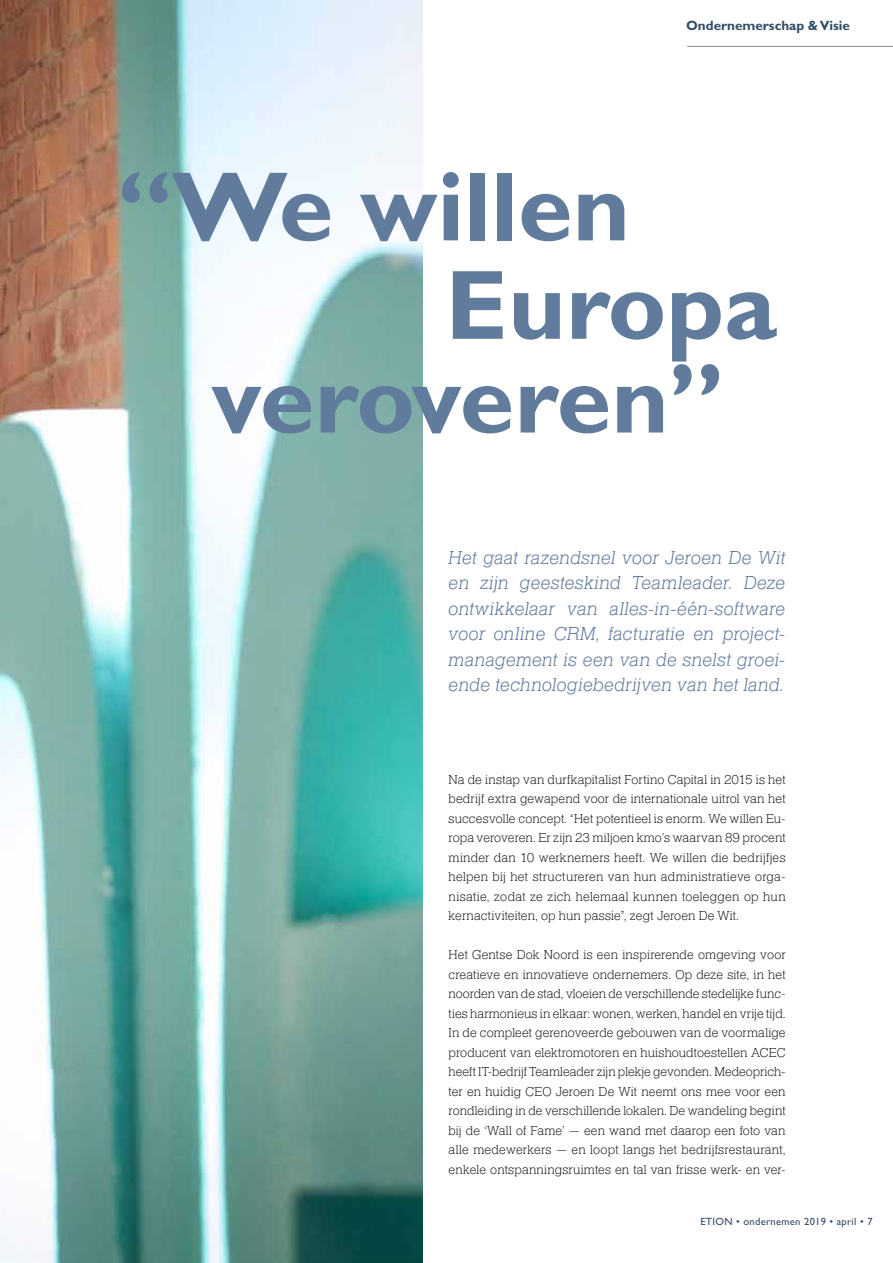
<style>
.page{position:relative;width:893px;height:1263px;background:#fff}
.page>*{position:absolute;margin:0;border:0;box-sizing:border-box;transform-origin:0 0}
.t1{font:700 99px/93.8px "Gill Sans Std";color:#617b9c}
.t2{font:italic 300 19.5px/25.5px "Helserif";color:#617b9c;text-align:justify}
.t3{font:300 13.5px/19.5px "Helserif";letter-spacing:.01em;color:#1d1d1b;text-align:justify}
.t4{font:700 13.5px "Gill Sans Std";color:#334d68}
.t5{font:10.5px "Gill Sans Std";letter-spacing:.03em;color:#334d68}
</style>
<div class="page">
<hr style="left:687px;top:46px;width:206px;height:1px;background:#8b8a8c">
<img style="left:0;top:0;width:422px;height:1263px">
<h1 class="t1" style="left:116px;top:160px;width:515px">“We willen</h1>
<p class="t4" style="left:686px;top:18px;width:165px">Ondernemerschap &amp; Visie</p>
<h1 class="t1" style="left:211px;top:258px;width:567px;text-indent:234px">Europa veroveren”</h1>
<p class="t2" style="left:449px;top:545px;width:339px">Het gaat razendsnel voor Jeroen De Wit en zijn geesteskind Teamleader. Deze ontwikkelaar van alles-in-één-software voor online CRM, facturatie en project&shy;management is een van de snelst groei&shy;ende technologiebedrijven van het land.</p>
<p class="t3" style="left:449px;top:770px;width:339px">Na de instap van durfkapitalist Fortino Capital in 2015 is het bedrijf extra gewapend voor de internationale uitrol van het succesvolle concept. “Het potentieel is enorm. We willen Eu&shy;ropa veroveren. Er zijn 23 miljoen kmo’s waarvan 89 procent minder dan 10 werknemers heeft. We willen die bedrijfjes helpen bij het structureren van hun administratieve orga&shy;nisatie, zodat ze zich helemaal kunnen toeleggen op hun kernactiviteiten, op hun passie”, zegt Jeroen De Wit.</p>
<p class="t3" style="left:449px;top:945px;width:339px">Het Gentse Dok Noord is een inspirerende omgeving voor creatieve en innovatieve ondernemers. Op deze site, in het noorden van de stad, vloeien de verschillende stedelijke func&shy;ties harmonieus in elkaar: wonen, werken, handel en vrije tijd.<br>In de compleet gerenoveerde gebouwen van de voormalige producent van elektromotoren en huishoudtoestellen ACEC heeft IT-bedrijf Teamleader zijn plekje gevonden. Medeoprich&shy;ter en huidig CEO Jeroen De Wit neemt ons mee voor een rondleiding in de verschillende lokalen. De wandeling begint bij de ‘Wall of Fame’ — een wand met daarop een foto van alle medewerkers — en loopt langs het bedrijfsrestaurant, enkele ontspanningsruimtes en tal van frisse werk- en ver-</p>
<p class="t5" style="left:700px;top:1215px;width:174px">ETION • ondernemen 2019 • april • 7</p>
</div>
